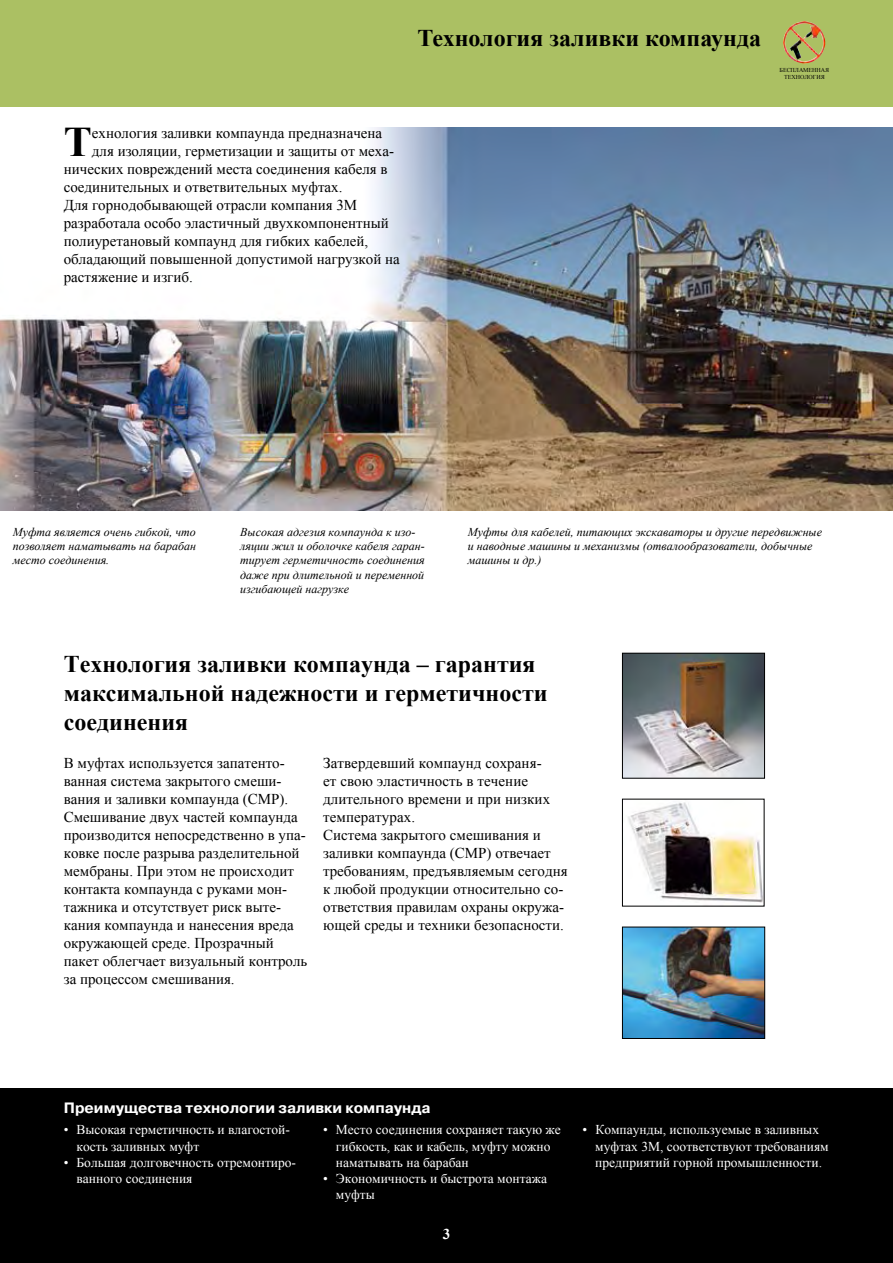
<style>
.page{position:relative;width:893px;height:1263px;background:#fff}
.page>*{position:absolute;margin:0;border:0;box-sizing:border-box;transform-origin:0 0}
.t1{font:700 42.15px "Times New Roman";color:#000}
.t2{font:700 24px/28.8px "Times New Roman";color:#000}
.t3{font:15px/18px "Times New Roman";color:#000}
.t4{font:700 15px "Pragmatica C";color:#fff}
.t5{font:13.5px/16.2px "Times New Roman";color:#fff}
.t6{font:italic 12px/14.4px "Times New Roman";color:#000}
.t7{font:6px/7.2px "Times New Roman";letter-spacing:-.005em;color:#000;text-align:center}
</style>
<div class="page">
<div style="left:0;top:1089px;width:893px;height:174px;background:#000"></div>
<img style="left:0;top:128px;width:893px;height:382px">
<img style="left:624px;top:655px;width:139px;height:121px">
<div style="left:622px;top:653px;width:143px;height:125px;border:1px solid #000"></div>
<div style="left:0;top:0;width:893px;height:106px;background:#abc063"></div>
<img style="left:624px;top:929px;width:139px;height:108px">
<div style="left:622px;top:927px;width:143px;height:112px;border:1px solid #000"></div>
<img style="left:628px;top:802px;width:134px;height:101px">
<img style="left:783px;top:21px;width:43px;height:43px">
<h2 class="t2" style="left:417px;top:23px;width:345px">Технология заливки компаунда</h2>
<p class="t7" style="left:780px;top:66px;width:51px">БЕСПЛАМЕННАЯ<br>ТЕХНОЛОГИЯ</p>
<h1 class="t1" style="left:64px;top:113px;width:30px">Т</h1>
<p class="t3" style="left:92px;top:124px;width:292px">ехнология заливки компаунда предназначена</p>
<p class="t3" style="left:92px;top:142px;width:304px">для изоляции, герметизации и защиты от меха-</p>
<p class="t3" style="left:64px;top:160px;width:325px">нических повреждений места соединения кабеля в</p>
<p class="t3" style="left:64px;top:178px;width:280px">соединительных и ответвительных муфтах.</p>
<p class="t3" style="left:64px;top:196px;width:295px">Для горнодобывающей отрасли компания 3М</p>
<p class="t3" style="left:64px;top:214px;width:327px">разработала особо эластичный двухкомпонентный</p>
<p class="t3" style="left:64px;top:232px;width:306px">полиуретановый компаунд для гибких кабелей,</p>
<p class="t3" style="left:64px;top:250px;width:338px">обладающий повышенной допустимой нагрузкой на</p>
<p class="t3" style="left:64px;top:268px;width:131px">растяжение и изгиб.</p>
<p class="t6" style="left:13px;top:524px;width:185px;text-align:justify">Муфта является очень гибкой, что позволяет наматывать на барабан место соединения.</p>
<p class="t6" style="left:240px;top:524px;width:186px">Высокая адгезия компаунда к изо&shy;ляции жил и оболочке кабеля гаран&shy;тирует герметичность соединения даже при длительной и переменной изгибающей нагрузке</p>
<p class="t6" style="left:468px;top:524px;width:356px">Муфты для кабелей, питающих экскаваторы и другие передвижные и наводные машины и механизмы (отвалообразователи, добычные машины и др.)</p>
<h2 class="t2" style="left:64px;top:649px;width:485px">Технология заливки компаунда – гарантия максимальной надежности и герметичности соединения</h2>
<p class="t3" style="left:64px;top:754px;width:245px">В муфтах используется запатенто&shy;ванная система закрытого смеши&shy;вания и заливки компаунда (CMP).<br>Смешивание двух частей компаунда производится непосредственно в упа&shy;ковке после разрыва разделительной мембраны. При этом не происходит контакта компаунда с руками мон&shy;тажника и отсутствует риск выте&shy;кания компаунда и нанесения вреда окружающей среде. Прозрачный пакет облегчает визуальный контроль за процессом смешивания.</p>
<p class="t3" style="left:323px;top:754px;width:246px">Затвердевший компаунд сохраня-<br>ет свою эластичность в течение длительного времени и при низких температурах.<br>Система закрытого смешивания и заливки компаунда (СМР) отвечает требованиям, предъявляемым сегодня к любой продукции относительно со&shy;ответствия правилам охраны окружа&shy;ющей среды и техники безопасности.</p>
<p class="t4" style="left:64px;top:1099px;width:368px">Преимущества технологии заливки компаунда</p>
<p class="t5" style="left:77px;top:1121px;width:215px;text-indent:-13px">• Высокая герметичность и влагостой&shy;кость заливных муфт</p>
<p class="t5" style="left:77px;top:1154px;width:221px;text-indent:-13px">• Большая долговечность отремонтиро&shy;ванного соединения</p>
<p class="t5" style="left:336px;top:1121px;width:227px;text-indent:-13px">• Место соединения сохраняет такую же гибкость, как и кабель, муфту можно наматывать на барабан</p>
<p class="t5" style="left:336px;top:1170px;width:213px;text-indent:-13px">• Экономичность и быстрота монтажа муфты</p>
<p class="t5" style="left:595px;top:1121px;width:235px;text-indent:-13px">• Компаунды, используемые в заливных муфтах 3М, соответствуют требованиям предприятий горной промышленности.</p>
</div>
